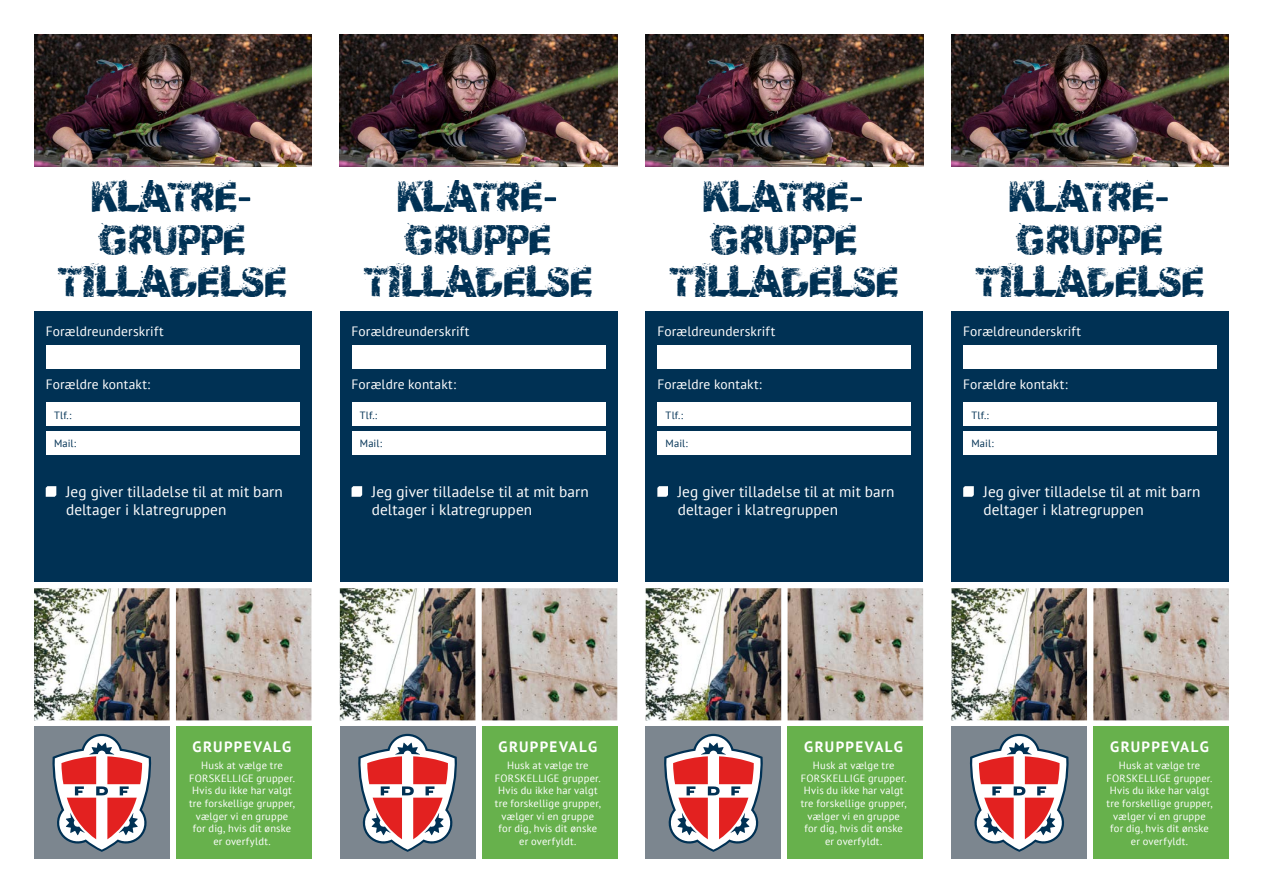
<style>
.page{position:relative;width:1263px;height:893px;background:#fff}
.page>*{position:absolute;margin:0;border:0;box-sizing:border-box;transform-origin:0 0}
.t1{font:35.4px/42.5px "Soul Mission";letter-spacing:-.02em;color:#003154;text-align:center;scale:.96 1}
.t2{font:15.3px/18.3px "PT Sans";letter-spacing:.005em;color:#fff}
.t3{font:700 15px "PT Sans";letter-spacing:.085em;color:#fff}
.t4{font:13.5px "PT Sans";letter-spacing:.01em;color:#fff}
.t5{font:10.5px/12.6px "PT Sans";letter-spacing:.02em;color:#fff;text-align:center}
.t6{font:10.5px "PT Sans";letter-spacing:.02em;color:#003154}
.s1{font-size:55.5px}
</style>
<div class="page">
<div style="left:34px;top:311px;width:277px;height:271px;background:#003154"></div>
<img style="left:34px;top:588px;width:277px;height:132px">
<img style="left:34px;top:34px;width:277px;height:132px">
<div style="left:46px;top:402px;width:253px;height:24px;background:#fff"></div>
<div style="left:46px;top:431px;width:253px;height:24px;background:#fff"></div>
<div style="left:46px;top:345px;width:253px;height:24px;background:#fff"></div>
<div style="left:176px;top:727px;width:135px;height:132px;background:#67b14c"></div>
<svg style="left:46px;top:486px;width:10px;height:11px"></svg>
<div style="left:34px;top:727px;width:136px;height:132px;background:#7c868f"></div>
<svg style="left:52px;top:734px;width:100px;height:118px"></svg>
<div style="left:340px;top:311px;width:277px;height:271px;background:#003154"></div>
<img style="left:340px;top:588px;width:277px;height:132px">
<img style="left:340px;top:34px;width:277px;height:132px">
<div style="left:352px;top:402px;width:253px;height:24px;background:#fff"></div>
<div style="left:352px;top:431px;width:253px;height:24px;background:#fff"></div>
<div style="left:352px;top:345px;width:253px;height:24px;background:#fff"></div>
<div style="left:482px;top:727px;width:135px;height:132px;background:#67b14c"></div>
<svg style="left:352px;top:486px;width:10px;height:11px"></svg>
<div style="left:340px;top:727px;width:135px;height:132px;background:#7c868f"></div>
<svg style="left:358px;top:734px;width:99px;height:118px"></svg>
<div style="left:646px;top:311px;width:277px;height:271px;background:#003154"></div>
<img style="left:646px;top:588px;width:277px;height:132px">
<img style="left:646px;top:34px;width:277px;height:132px">
<div style="left:658px;top:402px;width:253px;height:24px;background:#fff"></div>
<div style="left:658px;top:431px;width:253px;height:24px;background:#fff"></div>
<div style="left:658px;top:345px;width:253px;height:24px;background:#fff"></div>
<div style="left:788px;top:727px;width:135px;height:132px;background:#67b14c"></div>
<svg style="left:657px;top:486px;width:11px;height:11px"></svg>
<div style="left:646px;top:727px;width:135px;height:132px;background:#7c868f"></div>
<svg style="left:664px;top:734px;width:99px;height:118px"></svg>
<div style="left:951px;top:311px;width:278px;height:271px;background:#003154"></div>
<img style="left:951px;top:588px;width:278px;height:132px">
<img style="left:951px;top:34px;width:278px;height:132px">
<div style="left:963px;top:402px;width:254px;height:24px;background:#fff"></div>
<div style="left:963px;top:431px;width:254px;height:24px;background:#fff"></div>
<div style="left:963px;top:345px;width:254px;height:24px;background:#fff"></div>
<div style="left:1093px;top:727px;width:136px;height:132px;background:#67b14c"></div>
<svg style="left:963px;top:486px;width:11px;height:11px"></svg>
<div style="left:951px;top:727px;width:136px;height:132px;background:#7c868f"></div>
<svg style="left:970px;top:734px;width:99px;height:118px"></svg>
<h1 class="t1" style="left:58px;top:176px;width:240px">KLATRE<span class="s1">-<br></span>GRUPPE<br>TILLADELSE</h1>
<h1 class="t1" style="left:364px;top:176px;width:240px">KLATRE<span class="s1">-<br></span>GRUPPE<br>TILLADELSE</h1>
<h1 class="t1" style="left:670px;top:176px;width:240px">KLATRE<span class="s1">-<br></span>GRUPPE<br>TILLADELSE</h1>
<h1 class="t1" style="left:976px;top:176px;width:240px">KLATRE<span class="s1">-<br></span>GRUPPE<br>TILLADELSE</h1>
<p class="t4" style="left:46px;top:322px;width:119px">Forældreunderskrift</p>
<p class="t4" style="left:351px;top:322px;width:119px">Forældreunderskrift</p>
<p class="t4" style="left:657px;top:322px;width:119px">Forældreunderskrift</p>
<p class="t4" style="left:963px;top:322px;width:119px">Forældreunderskrift</p>
<p class="t4" style="left:46px;top:376px;width:106px">Forældre kontakt:</p>
<p class="t4" style="left:351px;top:376px;width:106px">Forældre kontakt:</p>
<p class="t4" style="left:657px;top:376px;width:106px">Forældre kontakt:</p>
<p class="t4" style="left:963px;top:376px;width:106px">Forældre kontakt:</p>
<p class="t6" style="left:54px;top:408px;width:19px">Tlf.:</p>
<p class="t6" style="left:54px;top:437px;width:24px">Mail:</p>
<p class="t6" style="left:360px;top:408px;width:19px">Tlf.:</p>
<p class="t6" style="left:360px;top:437px;width:24px">Mail:</p>
<p class="t6" style="left:666px;top:408px;width:19px">Tlf.:</p>
<p class="t6" style="left:666px;top:437px;width:24px">Mail:</p>
<p class="t6" style="left:971px;top:408px;width:19px">Tlf.:</p>
<p class="t6" style="left:971px;top:437px;width:24px">Mail:</p>
<h2 class="t2" style="left:66px;top:482px;width:218px">Jeg giver tilladelse til at mit barn deltager i klatregruppen</h2>
<h2 class="t2" style="left:372px;top:482px;width:218px">Jeg giver tilladelse til at mit barn deltager i klatregruppen</h2>
<h2 class="t2" style="left:678px;top:482px;width:218px">Jeg giver tilladelse til at mit barn deltager i klatregruppen</h2>
<h2 class="t2" style="left:983px;top:482px;width:218px">Jeg giver tilladelse til at mit barn deltager i klatregruppen</h2>
<h3 class="t3" style="left:193px;top:737px;width:100px">GRUPPEVALG</h3>
<p class="t5" style="left:189px;top:759px;width:107px">Husk at vælge tre<br>FORSKELLIGE grupper.<br>Hvis du ikke har valgt tre forskellige grupper, vælger vi en gruppe for dig, hvis dit ønske er overfyldt.</p>
<h3 class="t3" style="left:498px;top:737px;width:100px">GRUPPEVALG</h3>
<p class="t5" style="left:495px;top:759px;width:107px">Husk at vælge tre<br>FORSKELLIGE grupper.<br>Hvis du ikke har valgt tre forskellige grupper, vælger vi en gruppe for dig, hvis dit ønske er overfyldt.</p>
<h3 class="t3" style="left:804px;top:737px;width:100px">GRUPPEVALG</h3>
<p class="t5" style="left:801px;top:759px;width:107px">Husk at vælge tre<br>FORSKELLIGE grupper.<br>Hvis du ikke har valgt tre forskellige grupper, vælger vi en gruppe for dig, hvis dit ønske er overfyldt.</p>
<h3 class="t3" style="left:1110px;top:737px;width:100px">GRUPPEVALG</h3>
<p class="t5" style="left:1106px;top:759px;width:107px">Husk at vælge tre<br>FORSKELLIGE grupper.<br>Hvis du ikke har valgt tre forskellige grupper, vælger vi en gruppe for dig, hvis dit ønske er overfyldt.</p>
</div>
